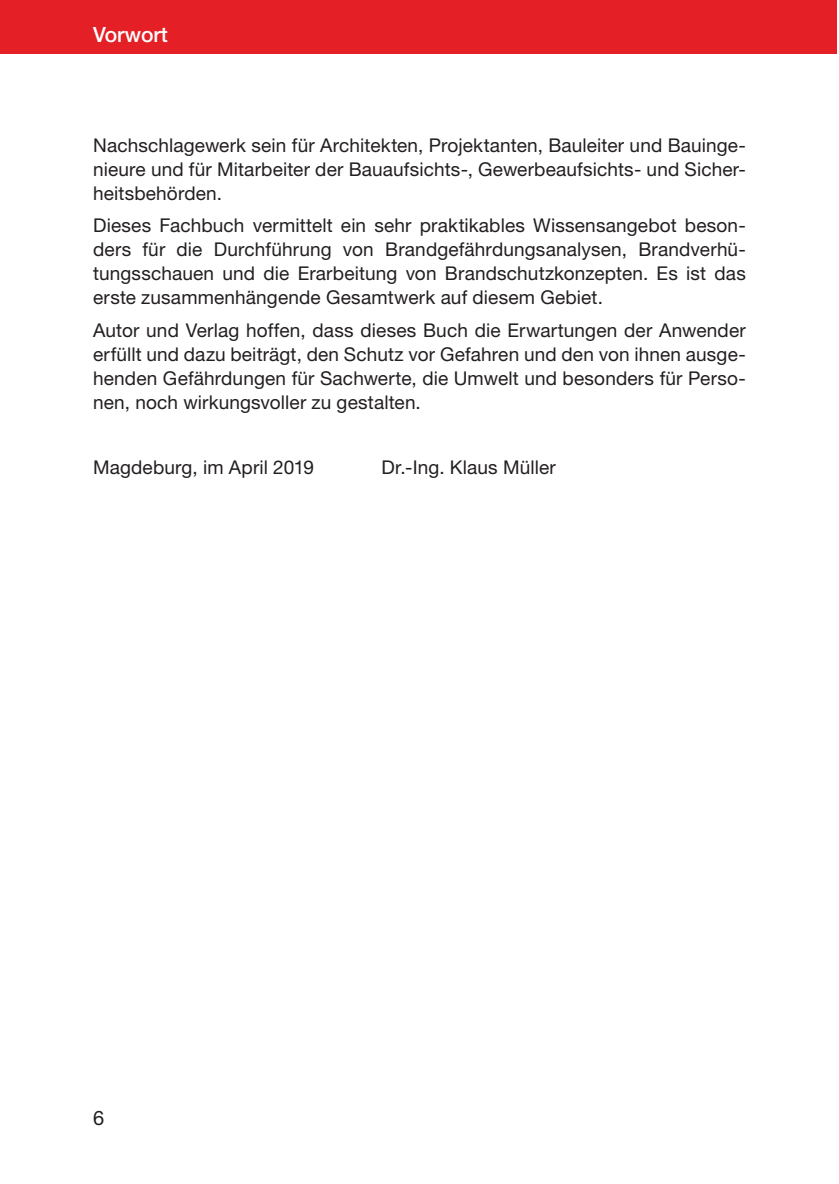
<style>
.page{position:relative;width:839px;height:1184px;background:#fff}
.page>*{position:absolute;margin:0;border:0;box-sizing:border-box;transform-origin:0 0}
.t1{font:500 21px "Helvetica Neue LT Std";color:#fff}
.t2{font:20px "Helvetica Neue LT Std";color:#231f20}
.t3{font:19px/24px "Helvetica Neue LT Std";letter-spacing:.005em;color:#231f20;text-align:justify}
</style>
<div class="page">
<div style="left:0;top:0;width:835px;height:53px;background:#e41f25"></div>
<p class="t1" style="left:93px;top:22px;width:76px">Vorwort</p>
<p class="t3" style="left:93px;top:133px;width:653px">Nachschlagewerk sein für Architekten, Projektanten, Bauleiter und Bauinge&shy;nieure und für Mitarbeiter der Bauaufsichts-, Gewerbeaufsichts- und Sicher&shy;heitsbehörden.</p>
<p class="t3" style="left:93px;top:213px;width:654px">Dieses Fachbuch vermittelt ein sehr praktikables Wissensangebot beson&shy;ders für die Durchführung von Brandgefährdungsanalysen, Brandverhü&shy;tungsschauen und die Erarbeitung von Brandschutzkonzepten. Es ist das erste zusammenhängende Gesamtwerk auf diesem Gebiet.</p>
<p class="t3" style="left:93px;top:318px;width:653px">Autor und Verlag hoffen, dass dieses Buch die Erwartungen der Anwender erfüllt und dazu beiträgt, den Schutz vor Gefahren und den von ihnen ausge&shy;henden Gefährdungen für Sachwerte, die Umwelt und besonders für Perso&shy;nen, noch wirkungsvoller zu gestalten.</p>
<p class="t3" style="left:93px;top:455px;width:222px">Magdeburg, im April 2019</p>
<p class="t3" style="left:381px;top:455px;width:176px">Dr.-Ing. Klaus Müller</p>
<p class="t2" style="left:93px;top:1106px;width:13px">6</p>
</div>
